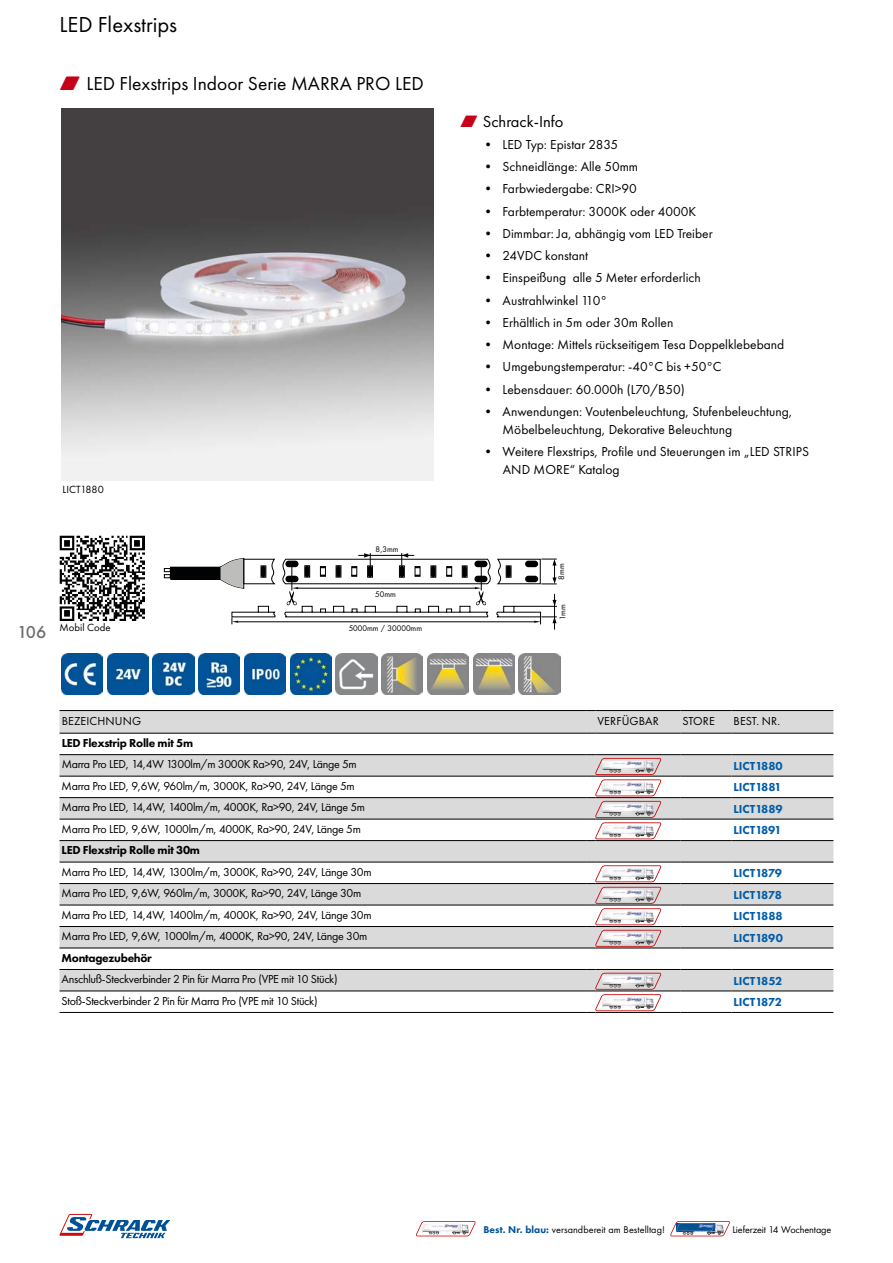
<style>
.page{position:relative;width:893px;height:1263px;background:#fff}
.page>*{position:absolute;margin:0;border:0;box-sizing:border-box;transform-origin:0 0}
.t1{font:22.5px "Futura PT";color:#000}
.t2{font:19.5px "Futura PT";color:#000}
.t3{font:500 18px "Futura PT";color:#706f6f}
.t4{font:16.5px "Futura PT";color:#000}
.t5{font:13.5px/18px "Futura PT";color:#000}
.t6{font:12px "Futura PT";letter-spacing:-.025em;color:#000}
.t7{font:800 12px "Futura PT";color:#005da9}
.t8{font:800 12px "Futura PT";letter-spacing:-.025em;color:#000}
.t9{font:12px "Futura PT";letter-spacing:.01em;color:#000}
.t10{font:10.8px "Futura PT";color:#000}
.t11{font:10.2px "Futura PT";letter-spacing:-.005em;color:#000}
.t12{font:7.5px "Futura";color:#010203}
.s1{font-family:"Zipf Rautbits";color:#c7001a}
.s2{font-weight:800;color:#005297}
</style>
<div class="page">
<img style="left:60px;top:536px;width:84px;height:85px">
<hr style="left:554px;top:594px;width:1px;height:36px;background:#010203">
<svg style="left:164px;top:553px;width:393px;height:72px"></svg>
<img style="left:61px;top:653px;width:42px;height:42px">
<img style="left:107px;top:653px;width:41px;height:42px">
<img style="left:153px;top:653px;width:41px;height:42px">
<img style="left:199px;top:653px;width:41px;height:42px">
<img style="left:244px;top:653px;width:42px;height:42px">
<img style="left:290px;top:653px;width:41px;height:42px">
<img style="left:336px;top:653px;width:41px;height:42px">
<img style="left:382px;top:653px;width:41px;height:42px">
<img style="left:427px;top:653px;width:41px;height:42px">
<img style="left:473px;top:653px;width:41px;height:42px">
<img style="left:519px;top:653px;width:41px;height:42px">
<img style="left:61px;top:108px;width:372px;height:372px">
<svg style="left:60px;top:711px;width:773px;height:279px;fill:#dadada"></svg>
<hr style="left:60px;top:710px;width:527px;height:1px;background:#000">
<hr style="left:595px;top:710px;width:85px;height:1px;background:#000">
<hr style="left:680px;top:710px;width:51px;height:1px;background:#000">
<hr style="left:731px;top:710px;width:102px;height:1px;background:#000">
<hr style="left:60px;top:733px;width:527px;height:1px;background:#000">
<hr style="left:595px;top:733px;width:85px;height:1px;background:#000">
<hr style="left:680px;top:733px;width:51px;height:1px;background:#000">
<hr style="left:731px;top:733px;width:102px;height:1px;background:#000">
<hr style="left:60px;top:754px;width:527px;height:1px;background:#000">
<hr style="left:595px;top:754px;width:85px;height:1px;background:#000">
<hr style="left:680px;top:754px;width:51px;height:1px;background:#000">
<hr style="left:731px;top:754px;width:102px;height:1px;background:#000">
<hr style="left:60px;top:776px;width:527px;height:1px;background:#000">
<hr style="left:595px;top:776px;width:85px;height:1px;background:#000">
<hr style="left:680px;top:776px;width:51px;height:1px;background:#000">
<hr style="left:731px;top:776px;width:102px;height:1px;background:#000">
<hr style="left:60px;top:797px;width:527px;height:1px;background:#000">
<hr style="left:595px;top:797px;width:85px;height:1px;background:#000">
<hr style="left:680px;top:797px;width:51px;height:1px;background:#000">
<hr style="left:731px;top:797px;width:102px;height:1px;background:#000">
<hr style="left:60px;top:819px;width:527px;height:1px;background:#000">
<hr style="left:595px;top:819px;width:85px;height:1px;background:#000">
<hr style="left:680px;top:819px;width:51px;height:1px;background:#000">
<hr style="left:731px;top:819px;width:102px;height:1px;background:#000">
<hr style="left:60px;top:840px;width:527px;height:1px;background:#000">
<hr style="left:595px;top:840px;width:85px;height:1px;background:#000">
<hr style="left:680px;top:840px;width:51px;height:1px;background:#000">
<hr style="left:731px;top:840px;width:102px;height:1px;background:#000">
<hr style="left:60px;top:862px;width:527px;height:1px;background:#000">
<hr style="left:595px;top:862px;width:85px;height:1px;background:#000">
<hr style="left:680px;top:862px;width:51px;height:1px;background:#000">
<hr style="left:731px;top:862px;width:102px;height:1px;background:#000">
<hr style="left:60px;top:883px;width:527px;height:1px;background:#000">
<hr style="left:595px;top:883px;width:85px;height:1px;background:#000">
<hr style="left:680px;top:883px;width:51px;height:1px;background:#000">
<hr style="left:731px;top:883px;width:102px;height:1px;background:#000">
<hr style="left:60px;top:905px;width:527px;height:1px;background:#000">
<hr style="left:595px;top:905px;width:85px;height:1px;background:#000">
<hr style="left:680px;top:905px;width:51px;height:1px;background:#000">
<hr style="left:731px;top:905px;width:102px;height:1px;background:#000">
<hr style="left:60px;top:926px;width:527px;height:1px;background:#000">
<hr style="left:595px;top:926px;width:85px;height:1px;background:#000">
<hr style="left:680px;top:926px;width:51px;height:1px;background:#000">
<hr style="left:731px;top:926px;width:102px;height:1px;background:#000">
<hr style="left:60px;top:948px;width:527px;height:1px;background:#000">
<hr style="left:595px;top:948px;width:85px;height:1px;background:#000">
<hr style="left:680px;top:948px;width:51px;height:1px;background:#000">
<hr style="left:731px;top:948px;width:102px;height:1px;background:#000">
<hr style="left:60px;top:969px;width:527px;height:1px;background:#000">
<hr style="left:595px;top:969px;width:85px;height:1px;background:#000">
<hr style="left:680px;top:969px;width:51px;height:1px;background:#000">
<hr style="left:731px;top:969px;width:102px;height:1px;background:#000">
<hr style="left:60px;top:990px;width:527px;height:1px;background:#000">
<hr style="left:595px;top:990px;width:85px;height:1px;background:#000">
<hr style="left:680px;top:990px;width:51px;height:1px;background:#000">
<hr style="left:731px;top:990px;width:102px;height:1px;background:#000">
<hr style="left:60px;top:1012px;width:527px;height:1px;background:#000">
<hr style="left:595px;top:1012px;width:85px;height:1px;background:#000">
<hr style="left:680px;top:1012px;width:51px;height:1px;background:#000">
<hr style="left:731px;top:1012px;width:102px;height:1px;background:#000">
<svg style="left:587px;top:754px;width:74px;height:87px"></svg>
<img style="left:602px;top:825px;width:52px;height:12px">
<svg style="left:587px;top:862px;width:74px;height:87px"></svg>
<img style="left:602px;top:932px;width:52px;height:13px">
<svg style="left:587px;top:969px;width:74px;height:44px"></svg>
<img style="left:602px;top:997px;width:52px;height:12px">
<svg style="left:60px;top:1214px;width:110px;height:24px"></svg>
<svg style="left:416px;top:1221px;width:59px;height:15px"></svg>
<img style="left:422px;top:1223px;width:47px;height:11px">
<svg style="left:670px;top:1221px;width:60px;height:15px"></svg>
<img style="left:677px;top:1223px;width:46px;height:11px">
<h1 class="t1" style="left:60px;top:11px;width:119px">LED Flexstrips</h1>
<h2 class="t2" style="left:60px;top:72px;width:366px"><span class="s1">w</span> LED Flexstrips Indoor Serie MARRA PRO LED</h2>
<p class="t10" style="left:63px;top:483px;width:43px">LICT1880</p>
<h3 class="t3" style="left:17px;top:621px;width:31px">106</h3>
<p class="t10" style="left:60px;top:621px;width:53px">Mobil Code</p>
<p class="t12" style="left:375px;top:544px;width:25px">8,3mm</p>
<p class="t12" style="left:375px;top:590px;width:22px">50mm</p>
<p class="t12" style="left:349px;top:623px;width:75px">5000mm / 30000mm</p>
<h3 class="t4" style="left:460px;top:111px;width:105px"><span class="s1">w</span> Schrack-Info</h3>
<p class="t5" style="left:481px;top:135px;width:138px">• LED Typ: Epistar 2835</p>
<p class="t5" style="left:481px;top:157px;width:158px">• Schneidlänge: Alle 50mm</p>
<p class="t5" style="left:481px;top:180px;width:157px">• Farbwiedergabe: CRI&gt;90</p>
<p class="t5" style="left:481px;top:202px;width:216px">• Farbtemperatur: 3000K oder 4000K</p>
<p class="t5" style="left:481px;top:224px;width:233px">• Dimmbar: Ja, abhängig vom LED Treiber</p>
<p class="t5" style="left:481px;top:246px;width:108px">• 24VDC konstant</p>
<p class="t5" style="left:481px;top:269px;width:221px">• Einspeißung alle 5 Meter erforderlich</p>
<p class="t5" style="left:481px;top:291px;width:127px">• Austrahlwinkel 110°</p>
<p class="t5" style="left:481px;top:313px;width:193px">• Erhältlich in 5m oder 30m Rollen</p>
<p class="t5" style="left:481px;top:335px;width:304px">• Montage: Mittels rückseitigem Tesa Doppelklebeband</p>
<p class="t5" style="left:481px;top:358px;width:242px">• Umgebungstemperatur: -40°C bis +50°C</p>
<p class="t5" style="left:481px;top:380px;width:205px">• Lebensdauer: 60.000h (L70/B50)</p>
<p class="t5" style="left:503px;top:402px;width:291px;text-indent:-21px">• Anwendungen: Voutenbeleuchtung, Stufenbeleuchtung,<br>Möbelbeleuchtung, Dekorative Beleuchtung</p>
<p class="t5" style="left:503px;top:442px;width:308px;text-indent:-21px">• Weitere Flexstrips, Profile und Steuerungen im „LED STRIPS<br>AND MORE“ Katalog</p>
<p class="t12" style="left:557px;top:580px;width:18px;rotate:-90deg">8mm</p>
<p class="t12" style="left:558px;top:620px;width:18px;rotate:-90deg">1mm</p>
<p class="t9" style="left:62px;top:714px;width:81px">BEZEICHNUNG</p>
<p class="t9" style="left:597px;top:714px;width:63px">VERFÜGBAR</p>
<p class="t6" style="left:683px;top:714px;width:34px">STORE</p>
<p class="t6" style="left:734px;top:714px;width:48px">BEST. NR.</p>
<p class="t8" style="left:62px;top:735px;width:133px">LED Flexstrip Rolle mit 5m</p>
<p class="t6" style="left:62px;top:757px;width:297px">Marra Pro LED, 14,4W 1300lm/m 3000K Ra&gt;90, 24V, Länge 5m</p>
<p class="t7" style="left:733px;top:758px;width:51px">LICT1880</p>
<p class="t6" style="left:62px;top:779px;width:295px">Marra Pro LED, 9,6W, 960lm/m, 3000K, Ra&gt;90, 24V, Länge 5m</p>
<p class="t7" style="left:733px;top:780px;width:50px">LICT1881</p>
<p class="t6" style="left:62px;top:800px;width:305px">Marra Pro LED, 14,4W, 1400lm/m, 4000K, Ra&gt;90, 24V, Länge 5m</p>
<p class="t7" style="left:733px;top:801px;width:51px">LICT1889</p>
<p class="t6" style="left:62px;top:822px;width:301px">Marra Pro LED, 9,6W, 1000lm/m, 4000K, Ra&gt;90, 24V, Länge 5m</p>
<p class="t7" style="left:733px;top:823px;width:50px">LICT1891</p>
<p class="t8" style="left:62px;top:843px;width:140px">LED Flexstrip Rolle mit 30m</p>
<p class="t6" style="left:62px;top:865px;width:311px">Marra Pro LED, 14,4W, 1300lm/m, 3000K, Ra&gt;90, 24V, Länge 30m</p>
<p class="t7" style="left:733px;top:866px;width:50px">LICT1879</p>
<p class="t6" style="left:62px;top:886px;width:301px">Marra Pro LED, 9,6W, 960lm/m, 3000K, Ra&gt;90, 24V, Länge 30m</p>
<p class="t7" style="left:733px;top:887px;width:50px">LICT1878</p>
<p class="t6" style="left:62px;top:907px;width:312px">Marra Pro LED, 14,4W, 1400lm/m, 4000K, Ra&gt;90, 24V, Länge 30m</p>
<p class="t7" style="left:733px;top:909px;width:51px">LICT1888</p>
<p class="t6" style="left:62px;top:929px;width:307px">Marra Pro LED, 9,6W, 1000lm/m, 4000K, Ra&gt;90, 24V, Länge 30m</p>
<p class="t7" style="left:733px;top:930px;width:51px">LICT1890</p>
<p class="t8" style="left:62px;top:950px;width:92px">Montagezubehör</p>
<p class="t6" style="left:62px;top:972px;width:277px">Anschluß-Steckverbinder 2 Pin für Marra Pro (VPE mit 10 Stück)</p>
<p class="t7" style="left:733px;top:973px;width:50px">LICT1852</p>
<p class="t6" style="left:62px;top:993px;width:257px">Stoß-Steckverbinder 2 Pin für Marra Pro (VPE mit 10 Stück)</p>
<p class="t7" style="left:733px;top:994px;width:50px">LICT1872</p>
<p class="t11" style="left:483px;top:1224px;width:183px"><span class="s2">Best. Nr. blau:</span> versandbereit am Bestelltag!</p>
<p class="t11" style="left:732px;top:1224px;width:100px">Lieferzeit 14 Wochentage</p>
</div>
